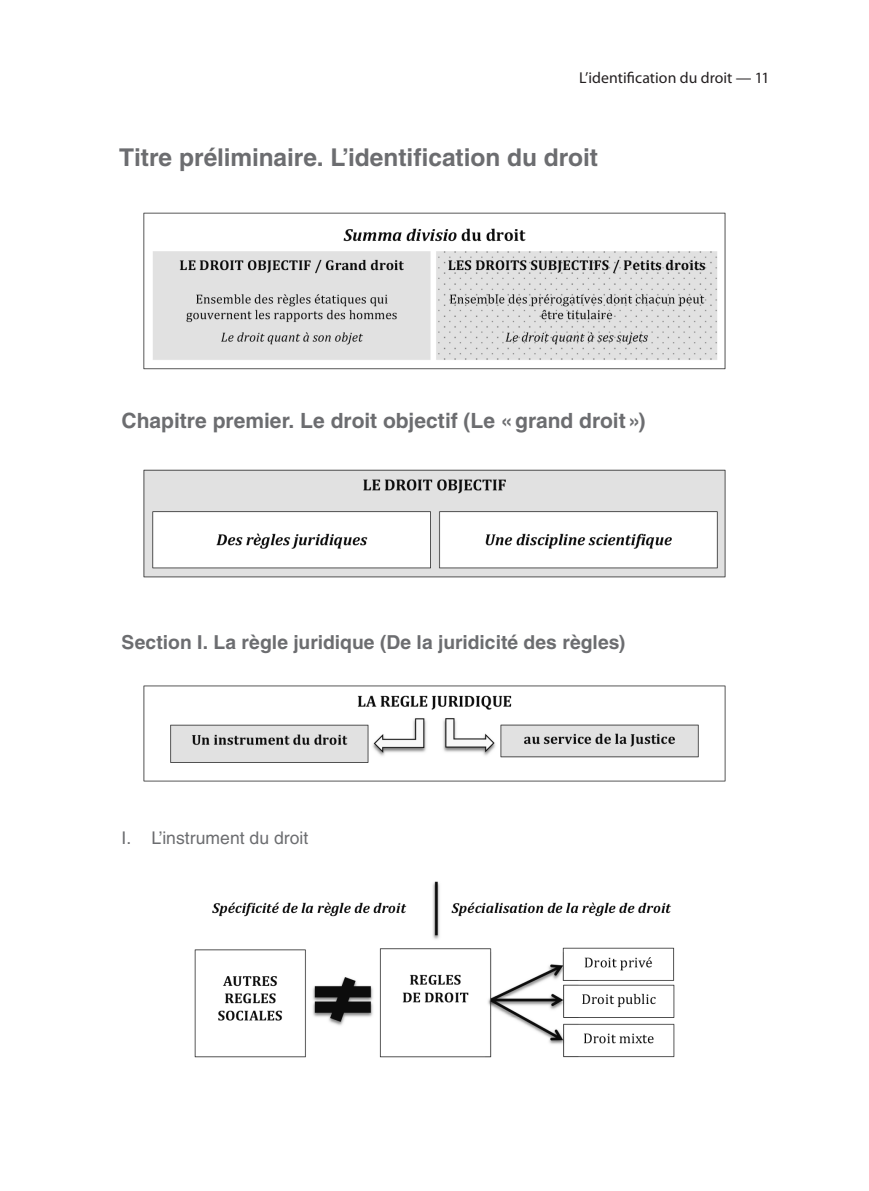
<style>
.page{position:relative;width:869px;height:1191px;background:#fff}
.page>*{position:absolute;margin:0;border:0;box-sizing:border-box;transform-origin:0 0}
.t1{font:700 24.5px "Helvetica LT Std";letter-spacing:-.005em;color:#6c6d70}
.t2{font:700 21px "Helvetica LT Std";color:#6c6d70}
.t3{font:700 19.25px "Helvetica LT Std";color:#6c6d70}
.t4{font:17.5px "Helvetica LT Std";letter-spacing:.005em;color:#6c6d70}
.t5{font:15.75px "Myriad Pro";letter-spacing:.005em;color:#231f20}
</style>
<div class="page">
<img style="left:143px;top:212px;width:583px;height:158px">
<img style="left:143px;top:469px;width:583px;height:109px">
<img style="left:143px;top:685px;width:583px;height:97px">
<img style="left:194px;top:881px;width:481px;height:177px">
<p class="t5" style="left:579px;top:68px;width:192px">L’identification du droit — 11</p>
<p class="t1" style="left:119px;top:143px;width:480px">Titre préliminaire. L’identification du droit</p>
<p class="t2" style="left:122px;top:408px;width:525px">Chapitre premier. Le droit objectif (Le «grand droit»)</p>
<p class="t3" style="left:122px;top:631px;width:505px">Section I. La règle juridique (De la juridicité des règles)</p>
<p class="t4" style="left:122px;top:827px;width:188px">I. L’instrument du droit</p>
</div>
